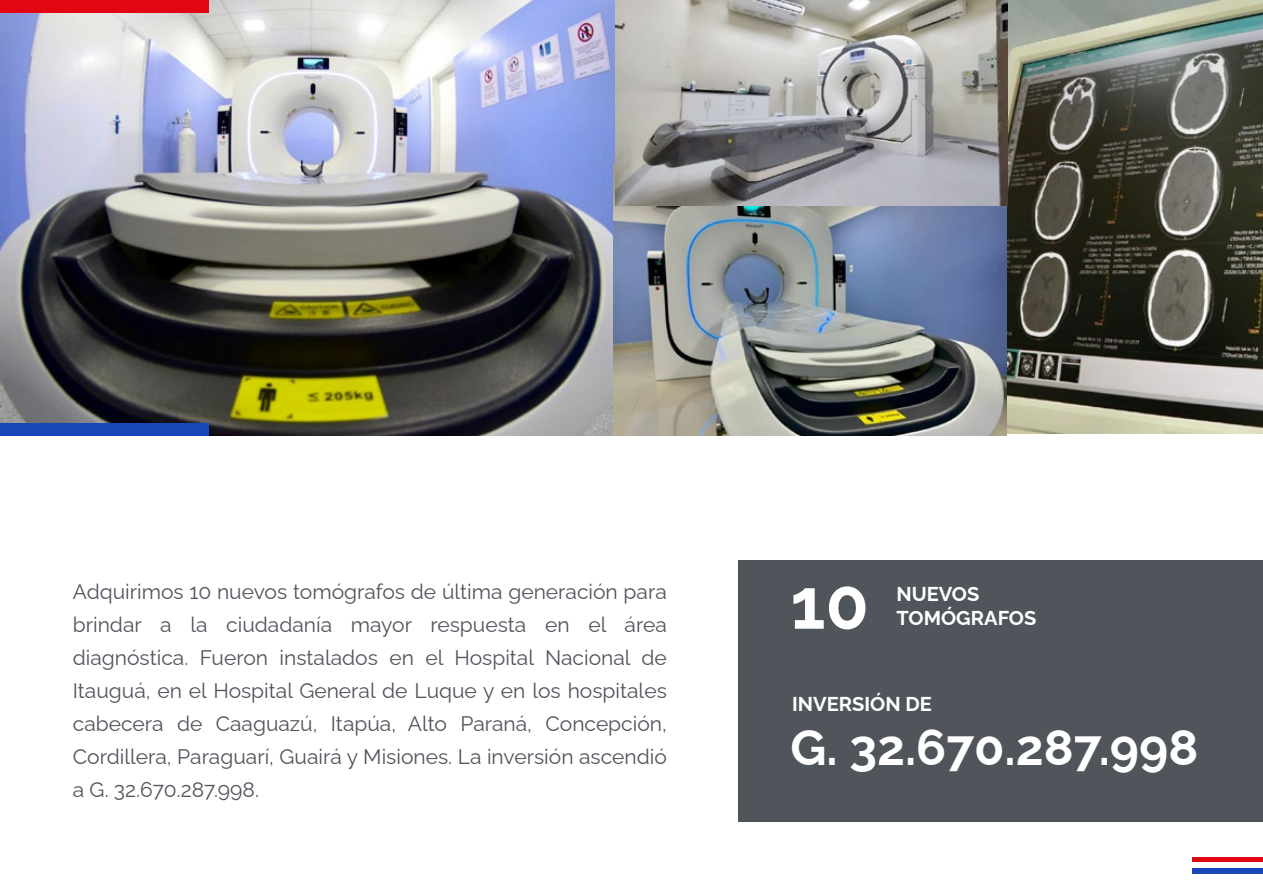
<style>
.page{position:relative;width:1263px;height:893px;background:#fff}
.page>*{position:absolute;margin:0;border:0;box-sizing:border-box;transform-origin:0 0}
.t1{font:700 70.95px "Raleway";color:#fff}
.t2{font:700 49.65px "Raleway";color:#fff}
.t3{font:21px/33px "Raleway";color:#50545b;text-align:justify}
.t4{font:700 20.1px/24.2px "Raleway";color:#fff}
</style>
<div class="page">
<div style="left:1192px;top:857px;width:71px;height:5px;background:#e20613"></div>
<div style="left:1192px;top:868px;width:71px;height:6px;background:#1947ba"></div>
<img style="left:0;top:0;width:615px;height:436px">
<img style="left:1006px;top:0;width:257px;height:434px">
<img style="left:613px;top:163px;width:393px;height:273px">
<img style="left:615px;top:0;width:392px;height:205px">
<div style="left:0;top:1px;width:208px;height:12px;background:#e20613"></div>
<div style="left:0;top:424px;width:208px;height:12px;background:#1947ba"></div>
<div style="left:739px;top:561px;width:524px;height:261px;background:#50545b"></div>
<p class="t3" style="left:73px;top:573px;width:596px">Adquirimos 10 nuevos tomógrafos de última generación para brindar a la ciudadanía mayor respuesta en el área diagnóstica. Fueron instalados en el Hospital Nacional de Itauguá, en el Hospital General de Luque y en los hospitales cabecera de Caaguazú, Itapúa, Alto Paraná, Concepción, Cordillera, Paraguarí, Guairá y Misiones. La inversión ascendió a G. 32.670.287.998.</p>
<h1 class="t1" style="left:790px;top:549px;width:80px">10</h1>
<p class="t4" style="left:896px;top:580px;width:141px">NUEVOS<br>TOMÓGRAFOS</p>
<p class="t4" style="left:792px;top:690px;width:141px">INVERSIÓN DE</p>
<h2 class="t2" style="left:790px;top:709px;width:409px">G. 32.670.287.998</h2>
</div>
